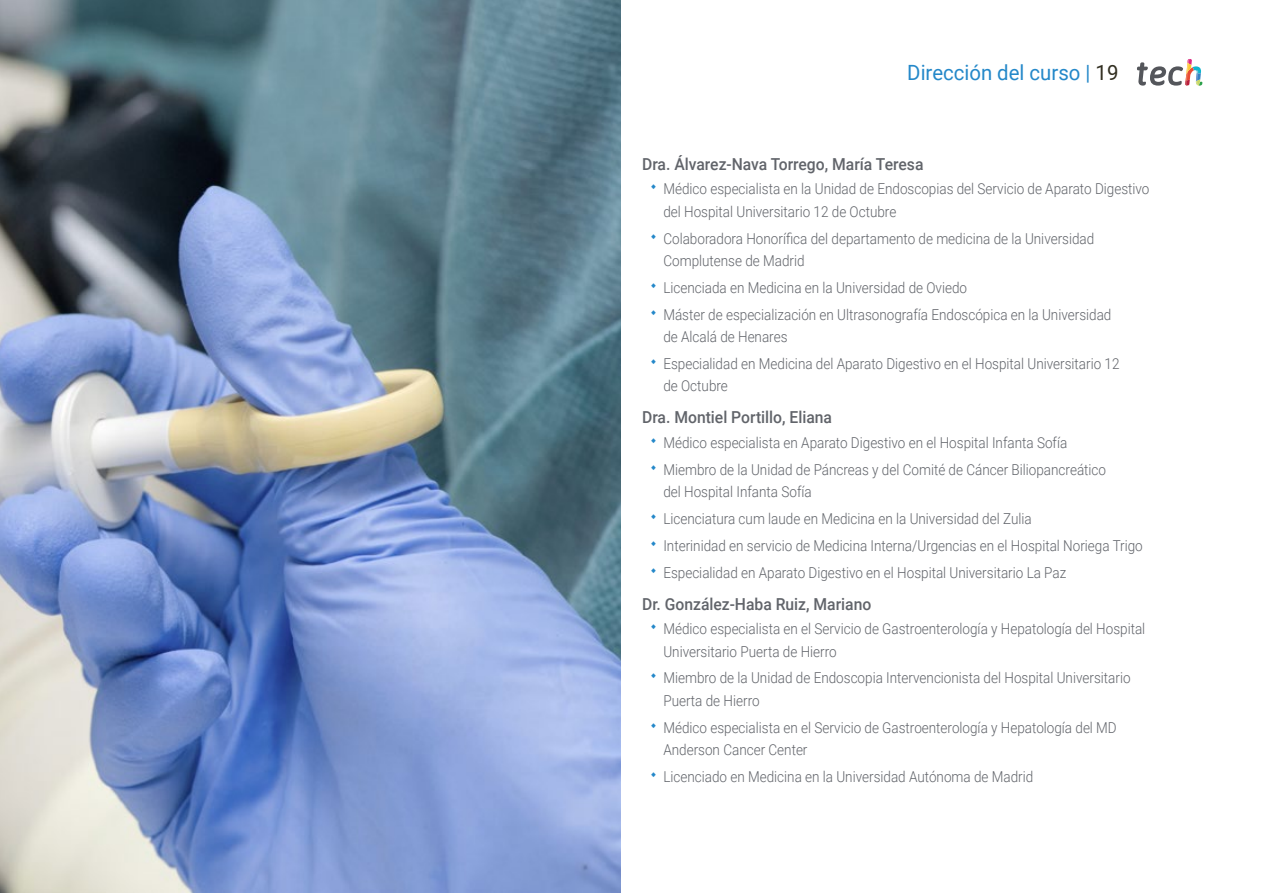
<style>
.page{position:relative;width:1263px;height:893px;background:#fff}
.page>*{position:absolute;margin:0;border:0;box-sizing:border-box;transform-origin:0 0}
.t1{font:21px "Roboto";color:#2488c9}
.t2{font:500 16.5px "Roboto";color:#61646a;scale:.95 1}
.t3{font:300 15px/26.7px "Roboto";color:#61646a;scale:.9 1}
.s1{color:#312e20}
</style>
<div class="page">
<img style="left:0;top:0;width:621px;height:893px">
<svg style="left:1137px;top:59px;width:65px;height:27px"></svg>
<h1 class="t1" style="left:907px;top:57px;width:213px">Dirección del curso | <span class="s1">19</span></h1>
<p class="t2" style="left:642px;top:152px;width:298px">Dra. Álvarez-Nava Torrego, María Teresa</p>
<p class="t3" style="left:663px;top:177px;width:542px;line-height:22.5px">Médico especialista en la Unidad de Endoscopias del Servicio de Aparato Digestivo del Hospital Universitario 12 de Octubre</p>
<p class="t3" style="left:663px;top:226px;width:480px;line-height:22.5px">Colaboradora Honorífica del departamento de medicina de la Universidad<br>Complutense de Madrid</p>
<p class="t3" style="left:663px;top:274px;width:499px">Licenciada en Medicina en la Universidad de Oviedo<br>Máster de especialización en Ultrasonografía Endoscópica en la Universidad</p>
<p class="t3" style="left:663px;top:323px;width:508px">de Alcalá de Henares<br>Especialidad en Medicina del Aparato Digestivo en el Hospital Universitario 12</p>
<p class="t3" style="left:663px;top:372px;width:73px">de Octubre</p>
<p class="t2" style="left:642px;top:406px;width:201px">Dra. Montiel Portillo, Eliana</p>
<p class="t3" style="left:663px;top:429px;width:493px">Médico especialista en Aparato Digestivo en el Hospital Infanta Sofía<br>Miembro de la Unidad de Páncreas y del Comité de Cáncer Biliopancreático</p>
<p class="t3" style="left:663px;top:478px;width:534px">del Hospital Infanta Sofía<br>Licenciatura cum laude en Medicina en la Universidad del Zulia<br>Interinidad en servicio de Medicina Interna/Urgencias en el Hospital Noriega Trigo Especialidad en Aparato Digestivo en el Hospital Universitario La Paz</p>
<p class="t2" style="left:642px;top:592px;width:243px">Dr. González-Haba Ruiz, Mariano</p>
<p class="t3" style="left:663px;top:617px;width:537px;line-height:22.5px">Médico especialista en el Servicio de Gastroenterología y Hepatología del Hospital<br>Universitario Puerta de Hierro</p>
<p class="t3" style="left:663px;top:666px;width:521px;line-height:22.5px">Miembro de la Unidad de Endoscopia Intervencionista del Hospital Universitario<br>Puerta de Hierro</p>
<p class="t3" style="left:663px;top:715px;width:505px;line-height:22.5px">Médico especialista en el Servicio de Gastroenterología y Hepatología del MD<br>Anderson Cancer Center</p>
<p class="t3" style="left:663px;top:763px;width:412px">Licenciado en Medicina en la Universidad Autónoma de Madrid</p>
</div>
